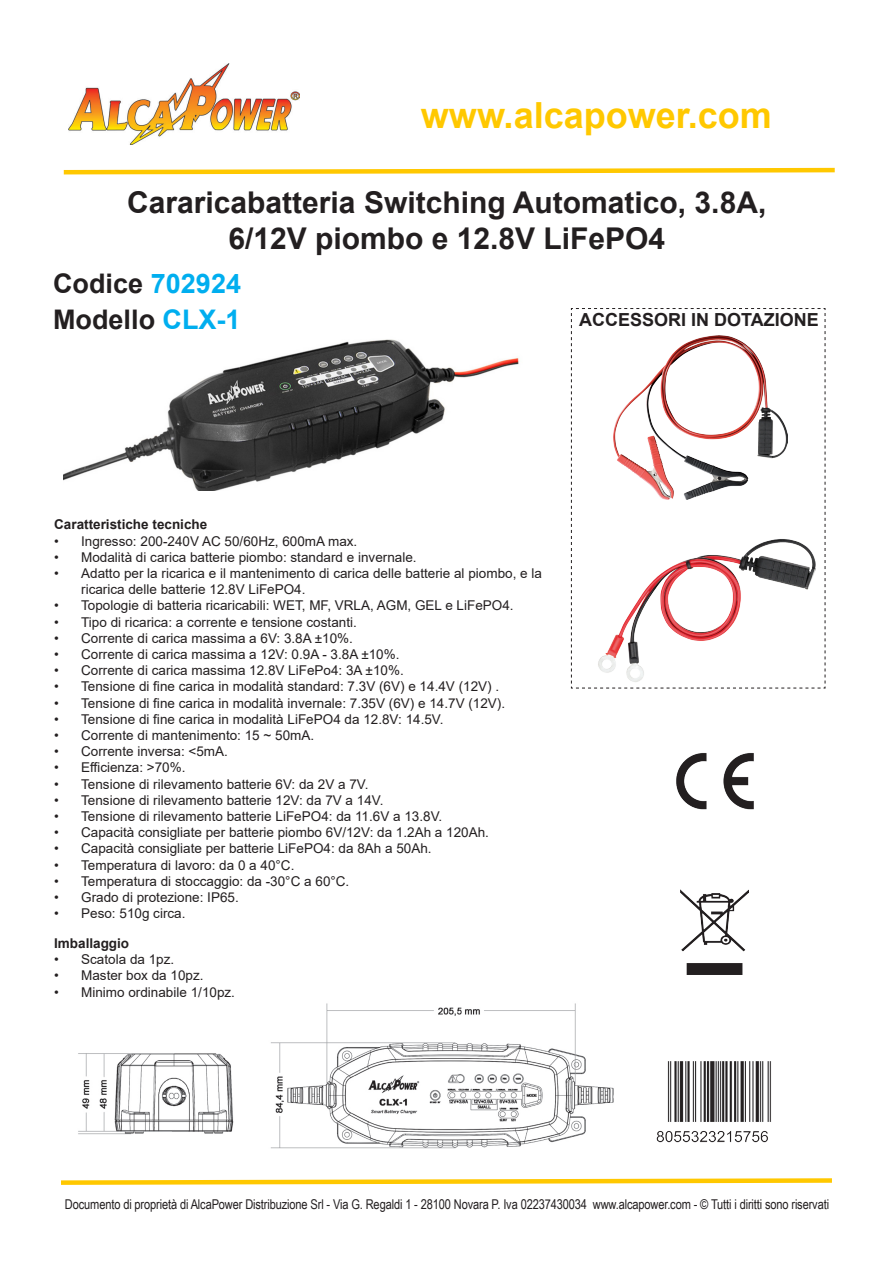
<style>
.page{position:relative;width:893px;height:1263px;background:#fff}
.page>*{position:absolute;margin:0;border:0;box-sizing:border-box;transform-origin:0 0}
.t1{font:700 36px "Arial";color:#ffc800}
.t2{font:700 30px "Arial";color:#231f20}
.t3{font:700 27px "Arial";color:#231f20}
.t4{font:700 18px "Arial";color:#231f20}
.t5{font:13.5px/16.2px "Arial";color:#231f20}
.t6{font:13.5px "Arial Narrow";letter-spacing:-.01em;color:#231f20}
.t7{font:700 13.5px "Arial";color:#231f20}
.s1{color:#00aeef}
</style>
<div class="page">
<img style="left:68px;top:63px;width:232px;height:82px">
<svg style="left:63px;top:167px;width:772px;height:8px"></svg>
<img style="left:676px;top:753px;width:78px;height:56px">
<img style="left:680px;top:889px;width:69px;height:85px">
<svg style="left:61px;top:1178px;width:771px;height:7px"></svg>
<img style="left:657px;top:1061px;width:114px;height:82px">
<img style="left:64px;top:339px;width:455px;height:151px">
<svg style="left:571px;top:308px;width:255px;height:381px"></svg>
<img style="left:78px;top:1003px;width:536px;height:146px">
<p class="t1" style="left:421px;top:90px;width:352px">www.alcapower.com</p>
<p class="t2" style="left:127px;top:181px;width:641px">Cararicabatteria Switching Automatico, 3.8A,</p>
<p class="t2" style="left:228px;top:217px;width:438px">6/12V piombo e 12.8V LiFePO4</p>
<p class="t3" style="left:53px;top:265px;width:189px">Codice <span class="s1">702924</span></p>
<p class="t3" style="left:53px;top:301px;width:189px">Modello <span class="s1">CLX-1</span></p>
<p class="t4" style="left:579px;top:307px;width:241px">ACCESSORI IN DOTAZIONE</p>
<p class="t7" style="left:54px;top:515px;width:155px">Caratteristiche tecniche</p>
<p class="t5" style="left:54px;top:533px;width:305px">• Ingresso: 200-240V AC 50/60Hz, 600mA max.</p>
<p class="t5" style="left:54px;top:549px;width:364px">• Modalità di carica batterie piombo: standard e invernale.</p>
<p class="t5" style="left:81px;top:565px;width:462px;text-indent:-27px">• Adatto per la ricarica e il mantenimento di carica delle batterie al piombo, e la ricarica delle batterie 12.8V LiFePO4.</p>
<p class="t5" style="left:54px;top:597px;width:461px">• Topologie di batteria ricaricabili: WET, MF, VRLA, AGM, GEL e LiFePO4.</p>
<p class="t5" style="left:54px;top:614px;width:304px">• Tipo di ricarica: a corrente e tensione costanti.</p>
<p class="t5" style="left:54px;top:630px;width:300px">• Corrente di carica massima a 6V: 3.8A ±10%.</p>
<p class="t5" style="left:54px;top:646px;width:347px">• Corrente di carica massima a 12V: 0.9A - 3.8A ±10%.</p>
<p class="t5" style="left:54px;top:662px;width:351px">• Corrente di carica massima 12.8V LiFePo4: 3A ±10%.</p>
<p class="t5" style="left:54px;top:678px;width:446px">• Tensione di fine carica in modalità standard: 7.3V (6V) e 14.4V (12V) .</p>
<p class="t5" style="left:54px;top:695px;width:452px">• Tensione di fine carica in modalità invernale: 7.35V (6V) e 14.7V (12V).</p>
<p class="t5" style="left:54px;top:711px;width:391px">• Tensione di fine carica in modalità LiFePO4 da 12.8V: 14.5V.</p>
<p class="t5" style="left:54px;top:727px;width:261px">• Corrente di mantenimento: 15 ~ 50mA.</p>
<p class="t5" style="left:54px;top:743px;width:175px">• Corrente inversa: &lt;5mA.</p>
<p class="t5" style="left:54px;top:759px;width:133px">• Efficienza: &gt;70%.</p>
<p class="t5" style="left:54px;top:776px;width:316px">• Tensione di rilevamento batterie 6V: da 2V a 7V.</p>
<p class="t5" style="left:54px;top:792px;width:331px">• Tensione di rilevamento batterie 12V: da 7V a 14V.</p>
<p class="t5" style="left:54px;top:808px;width:389px">• Tensione di rilevamento batterie LiFePO4: da 11.6V a 13.8V.</p>
<p class="t5" style="left:54px;top:824px;width:436px">• Capacità consigliate per batterie piombo 6V/12V: da 1.2Ah a 120Ah.</p>
<p class="t5" style="left:54px;top:840px;width:379px">• Capacità consigliate per batterie LiFePO4: da 8Ah a 50Ah.</p>
<p class="t5" style="left:54px;top:857px;width:242px">• Temperatura di lavoro: da 0 a 40°C.</p>
<p class="t5" style="left:54px;top:873px;width:297px">• Temperatura di stoccaggio: da -30°C a 60°C.</p>
<p class="t5" style="left:54px;top:889px;width:186px">• Grado di protezione: IP65.</p>
<p class="t5" style="left:54px;top:905px;width:133px">• Peso: 510g circa.</p>
<p class="t7" style="left:54px;top:934px;width:77px">Imballaggio</p>
<p class="t5" style="left:54px;top:951px;width:122px">• Scatola da 1pz.</p>
<p class="t5" style="left:54px;top:967px;width:151px">• Master box da 10pz.</p>
<p class="t5" style="left:54px;top:983px;width:182px">• Minimo ordinabile 1/10pz.</p>
<p class="t6" style="left:65px;top:1194px;width:766px">Documento di proprietà di AlcaPower Distribuzione Srl - Via G. Regaldi 1 - 28100 Novara P. Iva 02237430034 www.alcapower.com - © Tutti i diritti sono riservati</p>
</div>
